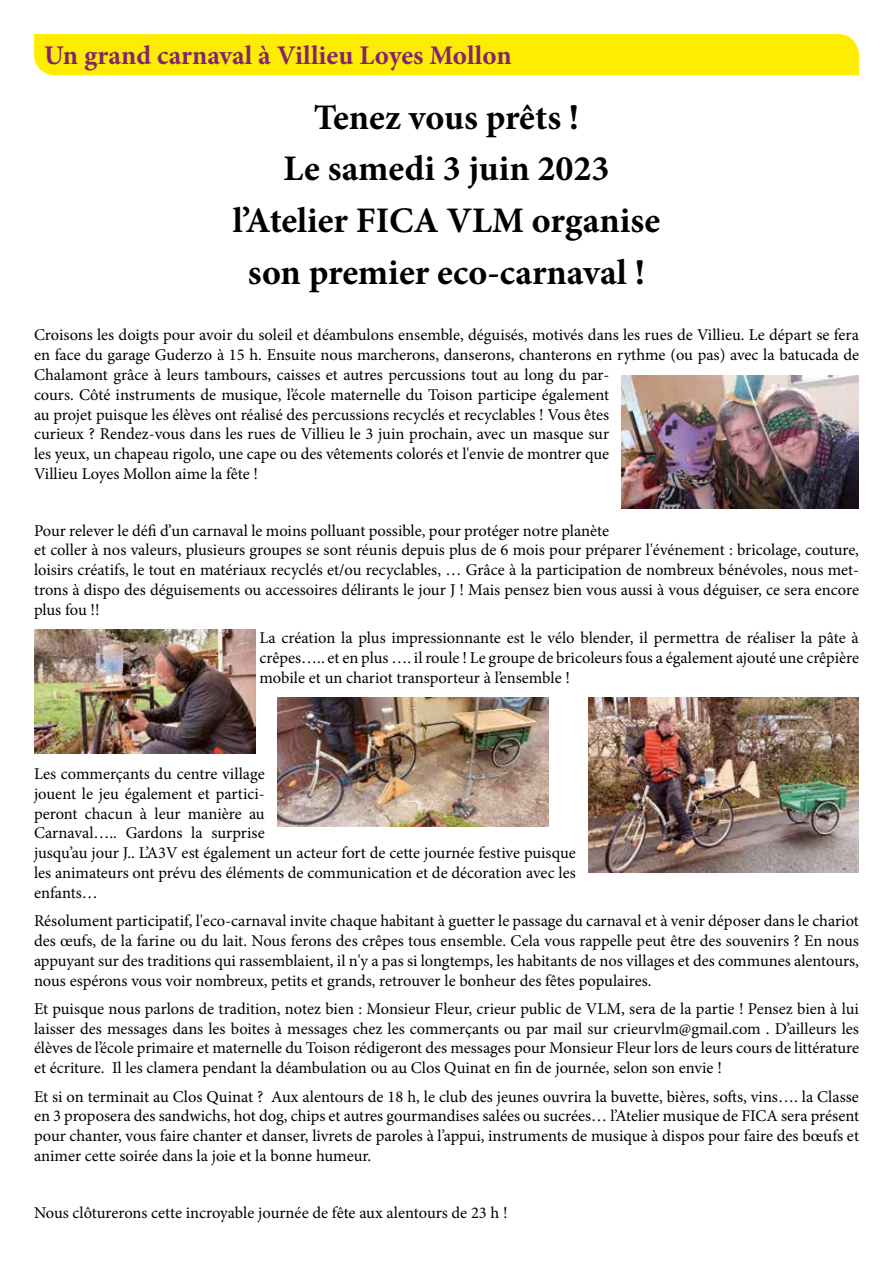
<style>
.page{position:relative;width:893px;height:1263px;background:#fff}
.page>*{position:absolute;margin:0;border:0;box-sizing:border-box;transform-origin:0 0}
.t1{font:700 36px/51.8px "Minion Pro";color:#000;text-align:center}
.t2{font:700 27px "Minion Pro";color:#83246e}
.t3{font:16.5px/19.8px "Minion Pro";color:#000;text-align:justify}
</style>
<div class="page">
<div style="left:34px;top:34px;width:825px;height:41px;background:#ffed00"></div>
<img style="left:622px;top:375px;width:237px;height:134px">
<img style="left:34px;top:629px;width:221px;height:125px">
<img style="left:589px;top:697px;width:270px;height:175px">
<img style="left:277px;top:697px;width:272px;height:130px">
<h2 class="t2" style="left:44px;top:37px;width:469px">Un grand carnaval à Villieu Loyes Mollon</h2>
<h1 class="t1" style="left:233px;top:91px;width:429px">Tenez vous prêts !<br>Le samedi 3 juin 2023 l’Atelier FICA VLM organise son premier eco-carnaval !</h1>
<p class="t3" style="left:34px;top:325px;width:827px;text-align:left">Croisons les doigts pour avoir du soleil et déambulons ensemble, déguisés, motivés dans les rues de Villieu. Le départ se fera en face du garage Guderzo à 15 h. Ensuite nous marcherons, danserons, chanterons en rythme (ou pas) avec la batucada de Chalamont grâce à leurs tambours, caisses et autres percussions tout au long du par-<br>cours. Côté instruments de musique, l’école maternelle du Toison participe également<br>au projet puisque les élèves ont réalisé des percussions recyclés et recyclables ! Vous êtes<br>curieux ? Rendez-vous dans les rues de Villieu le 3 juin prochain, avec un masque sur<br>les yeux, un chapeau rigolo, une cape ou des vêtements colorés et l'envie de montrer que<br>Villieu Loyes Mollon aime la fête !</p>
<p class="t3" style="left:34px;top:520px;width:826px;text-align:left">Pour relever le défi d’un carnaval le moins polluant possible, pour protéger notre planète<br>et coller à nos valeurs, plusieurs groupes se sont réunis depuis plus de 6 mois pour préparer l'événement : bricolage, couture, loisirs créatifs, le tout en matériaux recyclés et/ou recyclables, … Grâce à la participation de nombreux bénévoles, nous met&shy;trons à dispo des déguisements ou accessoires délirants le jour J ! Mais pensez bien vous aussi à vous déguiser, ce sera encore plus fou !!</p>
<p class="t3" style="left:259px;top:628px;width:601px">La création la plus impressionnante est le vélo blender, il permettra de réaliser la pâte à crêpes….. et en plus …. il roule ! Le groupe de bricoleurs fous a également ajouté une crêpière mobile et un chariot transporteur à l’ensemble !</p>
<p class="t3" style="left:34px;top:764px;width:543px;text-align:left">Les commerçants du centre village<br>jouent le jeu également et partici-<br>peront chacun à leur manière au<br>Carnaval….. Gardons la surprise<br>jusqu’au jour J.. L’A3V est également un acteur fort de cette journée festive puisque les animateurs ont prévu des éléments de communication et de décoration avec les enfants…</p>
<p class="t3" style="left:34px;top:911px;width:826px">Résolument participatif, l'eco-carnaval invite chaque habitant à guetter le passage du carnaval et à venir déposer dans le chariot des œufs, de la farine ou du lait. Nous ferons des crêpes tous ensemble. Cela vous rappelle peut être des souvenirs ? En nous appuyant sur des traditions qui rassemblaient, il n'y a pas si longtemps, les habitants de nos villages et des communes alentours, nous espérons vous voir nombreux, petits et grands, retrouver le bonheur des fêtes populaires.</p>
<p class="t3" style="left:34px;top:999px;width:826px">Et puisque nous parlons de tradition, notez bien : Monsieur Fleur, crieur public de VLM, sera de la partie ! Pensez bien à lui laisser des messages dans les boites à messages chez les commerçants ou par mail sur crieurvlm@gmail.com . D’ailleurs les élèves de l’école primaire et maternelle du Toison rédigeront des messages pour Monsieur Fleur lors de leurs cours de littérature et écriture. Il les clamera pendant la déambulation ou au Clos Quinat en fin de journée, selon son envie !</p>
<p class="t3" style="left:34px;top:1086px;width:827px">Et si on terminait au Clos Quinat ? Aux alentours de 18 h, le club des jeunes ouvrira la buvette, bières, softs, vins…. la Classe en 3 proposera des sandwichs, hot dog, chips et autres gourmandises salées ou sucrées… l’Atelier musique de FICA sera présent pour chanter, vous faire chanter et danser, livrets de paroles à l’appui, instruments de musique à dispos pour faire des bœufs et animer cette soirée dans la joie et la bonne humeur.</p>
<p class="t3" style="left:34px;top:1202px;width:475px">Nous clôturerons cette incroyable journée de fête aux alentours de 23 h !</p>
</div>
